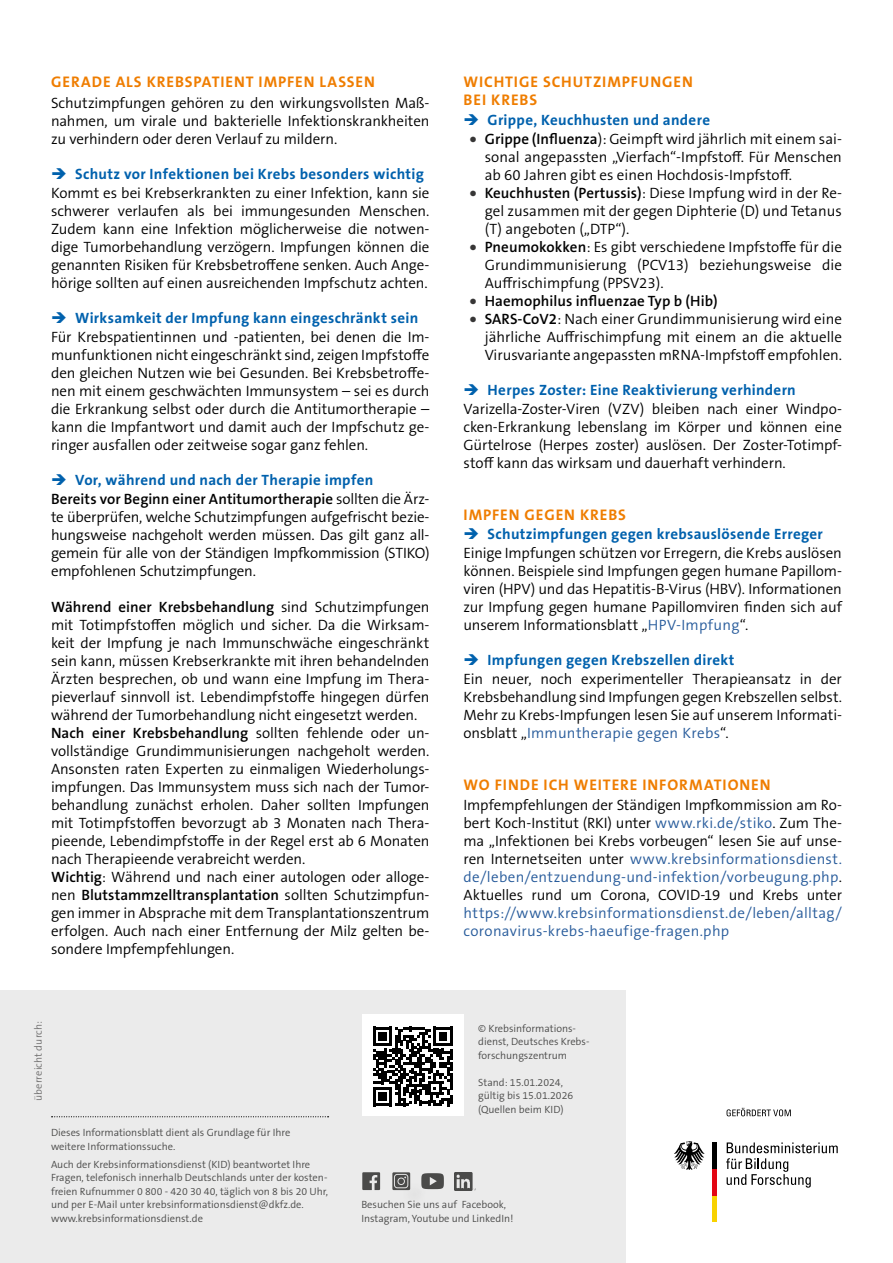
<style>
.page{position:relative;width:893px;height:1263px;background:#fff}
.page>*{position:absolute;margin:0;border:0;box-sizing:border-box;transform-origin:0 0}
.Head_1___Orange{font:700 15.45px "The Sans B W7";letter-spacing:.06em;color:#ef7d00}
.Fließtext{font:300 15px/18px "The Sans B W4";letter-spacing:-.005em;color:#000;text-align:justify}
.Aufz_grau{font:300 15px/18px "The Sans B W4";color:#000;text-align:justify}
.Head_2____Blau_pfeil_aufz{font:700 15px "The Sans B W7";letter-spacing:.02em;color:#0061ad}
.Aufz_grau-2{font:600 15px "The Sans B W6";letter-spacing:.005em;color:#000}
.t1{font:300 10.5px/13.5px "The Sans B W4";color:#4a4a49}
.t2{font:300 10.5px "The Sans B W4";letter-spacing:.01em;color:#706f6f}
.s1{font-family:"The Sans B W6";font-weight:600}
.s2{font-size:25.5px;color:#373636}
.s3{font-family:"The Sans B W4";font-weight:300;font-size:25.5px;color:#373636}
.s4{color:#275b9b}
</style>
<div class="page">
<svg style="left:726px;top:1142px;width:112px;height:45px"></svg>
<hr style="left:713px;top:1195px;width:4px;height:27px;background:#f8d200">
<hr style="left:713px;top:1169px;width:4px;height:26px;background:#e30613">
<hr style="left:713px;top:1142px;width:4px;height:27px;background:#000">
<svg style="left:674px;top:1141px;width:31px;height:29px"></svg>
<svg style="left:727px;top:1108px;width:64px;height:8px"></svg>
<div style="left:0;top:990px;width:625px;height:273px;background:#ebebeb"></div>
<div style="left:362px;top:1015px;width:101px;height:101px;background:#fff"></div>
<svg style="left:373px;top:1027px;width:79px;height:79px"></svg>
<svg style="left:52px;top:1116px;width:277px;height:1px"></svg>
<svg style="left:362px;top:1172px;width:18px;height:18px"></svg>
<svg style="left:421px;top:1173px;width:23px;height:16px"></svg>
<svg style="left:392px;top:1172px;width:18px;height:18px"></svg>
<div style="left:401px;top:1181px;width:27px;height:26px;background:#555454;opacity:.45"></div>
<div style="left:397px;top:1177px;width:8px;height:8px;border:1px solid #e3e3e3;border-radius:50%"></div>
<div style="left:394px;top:1174px;width:14px;height:14px;border:1px solid #e3e3e3;border-radius:3px"></div>
<div style="left:408px;top:1181px;width:20px;height:19px;background:#555454;opacity:.45"></div>
<img style="left:454px;top:1172px;width:21px;height:18px">
<h2 class="Head_1___Orange" style="left:51px;top:72px;width:325px">GERADE ALS KREBSPATIENT IMPFEN LASSEN</h2>
<p class="Fließtext" style="left:51px;top:94px;width:380px">Schutzimpfungen gehören zu den wirkungsvollsten Maß&shy;nahmen, um virale und bakterielle Infektionskrankheiten zu verhindern oder deren Verlauf zu mildern.</p>
<p class="Head_2____Blau_pfeil_aufz" style="left:75px;top:164px;width:350px">Schutz vor Infektionen bei Krebs besonders wichtig</p>
<p class="Fließtext" style="left:51px;top:184px;width:380px">Kommt es bei Krebserkrankten zu einer Infektion, kann sie schwerer verlaufen als bei immungesunden Menschen.<br>Zudem kann eine Infektion möglicherweise die notwen&shy;dige Tumorbehandlung verzögern. Impfungen können die genannten Risiken für Krebsbetroffene senken. Auch Ange&shy;hörige sollten auf einen ausreichenden Impfschutz achten.</p>
<p class="Head_2____Blau_pfeil_aufz" style="left:75px;top:308px;width:345px">Wirksamkeit der Impfung kann eingeschränkt sein</p>
<p class="Fließtext" style="left:51px;top:328px;width:380px">Für Krebspatientinnen und -patienten, bei denen die Im&shy;munfunktionen nicht eingeschränkt sind, zeigen Impfstoffe den gleichen Nutzen wie bei Gesunden. Bei Krebsbetroffe&shy;nen mit einem geschwächten Immunsystem – sei es durch die Erkrankung selbst oder durch die Antitumortherapie – kann die Impfantwort und damit auch der Impfschutz ge&shy;ringer ausfallen oder zeitweise sogar ganz fehlen.</p>
<p class="Head_2____Blau_pfeil_aufz" style="left:75px;top:470px;width:300px">Vor, während und nach der Therapie impfen</p>
<p class="Fließtext" style="left:51px;top:490px;width:380px"><span class="s1">Bereits vor Beginn einer Antitumortherapie</span> sollten die Ärz&shy;te überprüfen, welche Schutzimpfungen aufgefrischt bezie&shy;hungsweise nachgeholt werden müssen. Das gilt ganz all&shy;gemein für alle von der Ständigen Impfkommission (STIKO) empfohlenen Schutzimpfungen.</p>
<p class="Fließtext" style="left:51px;top:598px;width:380px"><span class="s1">Während einer Krebsbehandlung</span> sind Schutzimpfungen mit Totimpfstoffen möglich und sicher. Da die Wirksam&shy;keit der Impfung je nach Immunschwäche eingeschränkt sein kann, müssen Krebserkrankte mit ihren behandelnden Ärzten besprechen, ob und wann eine Impfung im Thera&shy;pieverlauf sinnvoll ist. Lebendimpfstoffe hingegen dürfen während der Tumorbehandlung nicht eingesetzt werden.</p>
<p class="Fließtext" style="left:51px;top:724px;width:380px"><span class="s1">Nach einer Krebsbehandlung</span> sollten fehlende oder un&shy;vollständige Grundimmunisierungen nachgeholt werden.<br>Ansonsten raten Experten zu einmaligen Wiederholungs&shy;impfungen. Das Immunsystem muss sich nach der Tumor&shy;behandlung zunächst erholen. Daher sollten Impfungen mit Totimpfstoffen bevorzugt ab 3 Monaten nach Thera&shy;pieende, Lebendimpfstoffe in der Regel erst ab 6 Monaten nach Therapieende verabreicht werden.</p>
<p class="Fließtext" style="left:51px;top:868px;width:380px"><span class="s1">Wichtig</span>: Während und nach einer autologen oder alloge&shy;nen <span class="s1">Blutstammzelltransplantation</span> sollten Schutzimpfun&shy;gen immer in Absprache mit dem Transplantationszentrum erfolgen. Auch nach einer Entfernung der Milz gelten be&shy;sondere Impfempfehlungen.</p>
<h2 class="Head_1___Orange" style="left:464px;top:72px;width:231px">WICHTIGE SCHUTZIMPFUNGEN</h2>
<h2 class="Head_1___Orange" style="left:464px;top:90px;width:75px">BEI KREBS</h2>
<p class="Head_2____Blau_pfeil_aufz" style="left:488px;top:110px;width:224px">Grippe, Keuchhusten und andere</p>
<p class="Aufz_grau" style="left:485px;top:130px;width:359px;text-indent:-17px"><span class="s2">•</span> <span class="s1">Grippe (Influenza</span>): Geimpft wird jährlich mit einem sai&shy;sonal angepassten „Vierfach“-Impfstoff. Für Menschen ab 60 Jahren gibt es einen Hochdosis-Impfstoff.</p>
<p class="Aufz_grau" style="left:485px;top:184px;width:359px;text-indent:-17px"><span class="s2">•</span> <span class="s1">Keuchhusten (Pertussis)</span>: Diese Impfung wird in der Re&shy;gel zusammen mit der gegen Diphterie (D) und Tetanus (T) angeboten („DTP“).</p>
<p class="Aufz_grau" style="left:485px;top:238px;width:359px;text-indent:-17px"><span class="s2">•</span> <span class="s1">Pneumokokken</span>: Es gibt verschiedene Impfstoffe für die Grundimmunisierung (PCV13) beziehungsweise die Auffrischimpfung (PPSV23).</p>
<p class="Aufz_grau-2" style="left:468px;top:291px;width:251px"><span class="s3">•</span> Haemophilus influenzae Typ b (Hib)</p>
<p class="Aufz_grau" style="left:485px;top:310px;width:359px;text-indent:-17px"><span class="s2">•</span> <span class="s1">SARS-CoV2</span>: Nach einer Grundimmunisierung wird eine jährliche Auffrischimpfung mit einem an die aktuelle Virusvariante angepassten mRNA-Impfstoff empfohlen.</p>
<p class="Head_2____Blau_pfeil_aufz" style="left:488px;top:380px;width:310px">Herpes Zoster: Eine Reaktivierung verhindern</p>
<p class="Fließtext" style="left:463px;top:400px;width:380px">Varizella-Zoster-Viren (VZV) bleiben nach einer Windpo&shy;cken-Erkrankung lebenslang im Körper und können eine Gürtelrose (Herpes zoster) auslösen. Der Zoster-Totimpf&shy;stoff kann das wirksam und dauerhaft verhindern.</p>
<h2 class="Head_1___Orange" style="left:464px;top:504px;width:164px">IMPFEN GEGEN KREBS</h2>
<p class="Head_2____Blau_pfeil_aufz" style="left:488px;top:524px;width:337px">Schutzimpfungen gegen krebsauslösende Erreger</p>
<p class="Fließtext" style="left:463px;top:544px;width:380px">Einige Impfungen schützen vor Erregern, die Krebs auslösen können. Beispiele sind Impfungen gegen humane Papillom&shy;viren (HPV) und das Hepatitis-B-Virus (HBV). Informationen zur Impfung gegen humane Papillomviren finden sich auf unserem Informationsblatt „<span class="s4">HPV-Impfung</span>“.</p>
<p class="Head_2____Blau_pfeil_aufz" style="left:488px;top:650px;width:248px">Impfungen gegen Krebszellen direkt</p>
<p class="Fließtext" style="left:463px;top:670px;width:380px">Ein neuer, noch experimenteller Therapieansatz in der Krebsbehandlung sind Impfungen gegen Krebszellen selbst.<br>Mehr zu Krebs-Impfungen lesen Sie auf unserem Informati&shy;onsblatt „<span class="s4">Immuntherapie gegen Krebs</span>“.</p>
<h2 class="Head_1___Orange" style="left:464px;top:774px;width:309px">WO FINDE ICH WEITERE INFORMATIONEN</h2>
<p class="Fließtext" style="left:463px;top:796px;width:380px">Impfempfehlungen der Ständigen Impfkommission am Ro&shy;bert Koch-Institut (RKI) unter <span class="s4">www.rki.de/stiko</span>. Zum The&shy;ma „Infektionen bei Krebs vorbeugen“ lesen Sie auf unse&shy;ren Internetseiten unter <span class="s4">www.krebsinformationsdienst. de/leben/entzuendung-und-infektion/vorbeugung.php</span>.<br>Aktuelles rund um Corona, COVID-19 und Krebs unter <span class="s4">https://www.krebsinformationsdienst.de/leben/alltag/ coronavirus-krebs-haeufige-fragen.php</span></p>
<p class="t2" style="left:31px;top:1101px;width:82px;rotate:-90deg">überreicht durch:</p>
<p class="t1" style="left:51px;top:1126px;width:241px">Dieses Informationsblatt dient als Grundlage für Ihre weitere Informationssuche.</p>
<p class="t1" style="left:51px;top:1157px;width:279px">Auch der Krebsinformationsdienst (KID) beantwortet Ihre Fragen, telefonisch innerhalb Deutschlands unter der kosten&shy;freien Rufnummer 0 800 - 420 30 40, täglich von 8 bis 20 Uhr, und per E-Mail unter krebsinformationsdienst@dkfz.de. www.krebsinformationsdienst.de</p>
<p class="t1" style="left:478px;top:1022px;width:113px">© Krebsinformations&shy;dienst, Deutsches Krebs&shy;forschungszentrum</p>
<p class="t1" style="left:478px;top:1076px;width:97px">Stand: 15.01.2024, gültig bis 15.01.2026 (Quellen beim KID)</p>
<p class="t1" style="left:361px;top:1198px;width:154px">Besuchen Sie uns auf Facebook,<br>Instagram, Youtube und LinkedIn!</p>
</div>
